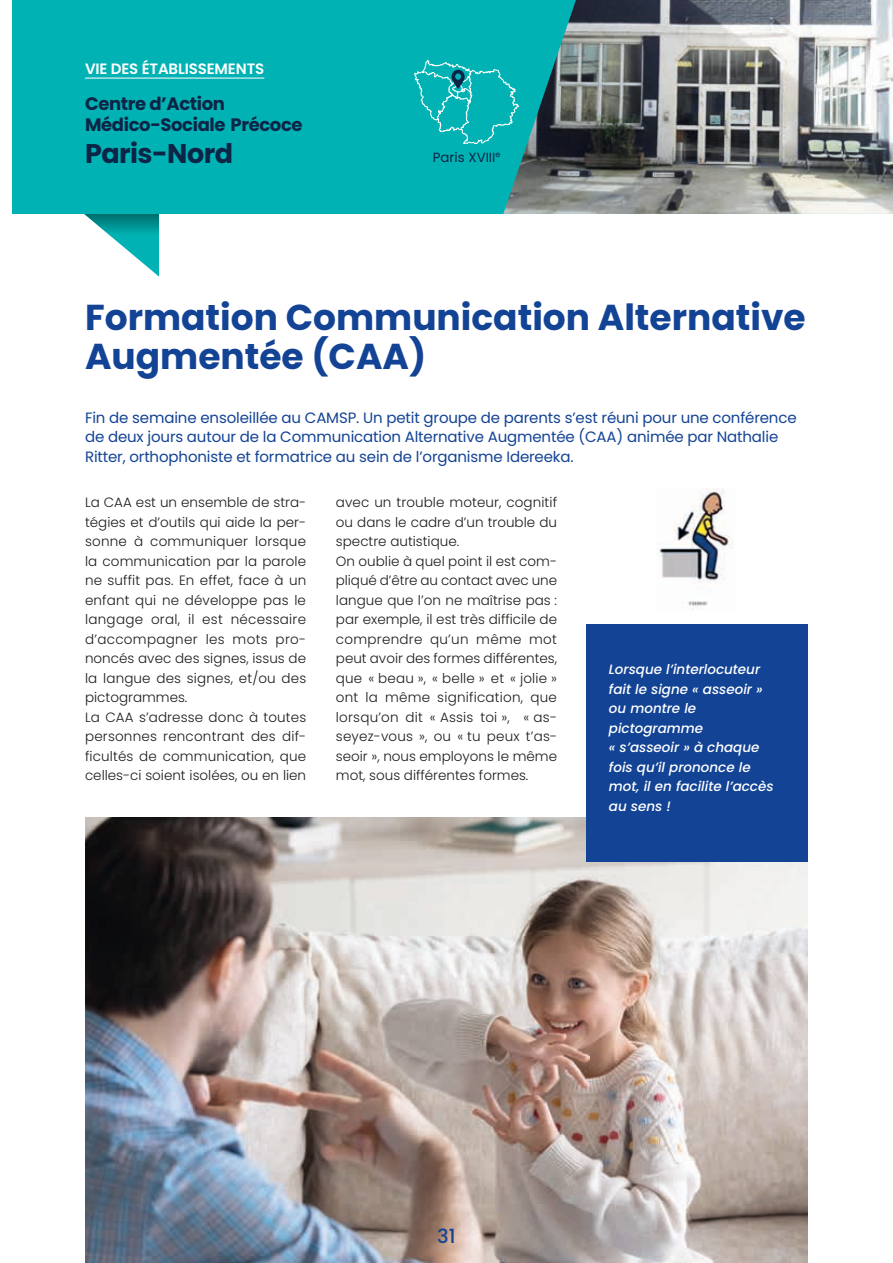
<style>
.page{position:relative;width:893px;height:1263px;background:#fff}
.page>*{position:absolute;margin:0;border:0;box-sizing:border-box;transform-origin:0 0}
.t1{font:700 36px/39px "Poppins";color:#134395}
.t2{font:700 27px "Poppins";letter-spacing:-.02em;color:#0c2547}
.t3{font:500 19.5px "Poppins";color:#134395}
.t4{font:700 18px/21px "Poppins";letter-spacing:-.02em;color:#0c2547}
.t5{font:15px/19.5px "Poppins";letter-spacing:-.01em;color:#134395}
.t6{font:600 15px "Poppins";letter-spacing:-.01em;color:#fff}
.t7{font:300 13.5px/19.5px "Poppins";letter-spacing:.005em;color:#1d1d1b}
.t8{font:italic 500 13.5px/19.5px "Poppins";color:#fff}
.t9{font:13.35px "Poppins";color:#0c2547}
</style>
<div class="page">
<img style="left:85px;top:818px;width:723px;height:445px">
<svg style="left:84px;top:214px;width:75px;height:63px"></svg>
<div style="left:13px;top:0;width:880px;height:214px;background:#00b2b3"></div>
<img style="left:503px;top:0;width:390px;height:214px">
<svg style="left:414px;top:59px;width:105px;height:86px"></svg>
<hr style="left:85px;top:78px;width:179px;height:1px;background:#fff">
<div style="left:587px;top:624px;width:221px;height:237px;background:#134395"></div>
<img style="left:658px;top:489px;width:76px;height:120px">
<p class="t6" style="left:85px;top:60px;width:181px">VIE DES ÉTABLISSEMENTS</p>
<h3 class="t4" style="left:85px;top:93px;width:219px">Centre d’Action<br>Médico-Sociale Précoce</h3>
<h2 class="t2" style="left:85px;top:137px;width:149px">Paris-Nord</h2>
<p class="t9" style="left:433px;top:149px;width:69px">Paris XVIII<sup>e</sup></p>
<h1 class="t1" style="left:85px;top:298px;width:722px">Formation Communication Alternative<br>Augmentée (CAA)</h1>
<p class="t5" style="left:85px;top:408px;width:713px">Fin de semaine ensoleillée au CAMSP. Un petit groupe de parents s’est réuni pour une conférence de deux jours autour de la Communication Alternative Augmentée (CAA) animée par Nathalie<br>Ritter, orthophoniste et formatrice au sein de l’organisme Idereeka.</p>
<p class="t7" style="left:85px;top:493px;width:223px">La CAA est un ensemble de stra&shy;tégies et d’outils qui aide la per&shy;sonne à communiquer lorsque la communication par la parole ne suffit pas. En effet, face à un enfant qui ne développe pas le langage oral, il est nécessaire d’accompagner les mots pro&shy;noncés avec des signes, issus de la langue des signes, et/ou des pictogrammes.<br>La CAA s’adresse donc à toutes personnes rencontrant des dif&shy;ficultés de communication, que celles-ci soient isolées, ou en lien</p>
<p class="t7" style="left:336px;top:493px;width:223px">avec un trouble moteur, cognitif ou dans le cadre d’un trouble du spectre autistique.<br>On oublie à quel point il est com&shy;pliqué d’être au contact avec une langue que l’on ne maîtrise pas : par exemple, il est très difficile de comprendre qu’un même mot peut avoir des formes différentes, que « beau », « belle » et « jolie » ont la même signification, que lorsqu’on dit « Assis toi », « as&shy;seyez-vous », ou « tu peux t’as&shy;seoir », nous employons le même mot, sous différentes formes.</p>
<p class="t8" style="left:609px;top:660px;width:166px">Lorsque l’interlocuteur fait le signe « asseoir » ou montre le pictogramme<br>« s’asseoir » à chaque fois qu’il prononce le mot, il en facilite l’accès au sens !</p>
<h3 class="t3" style="left:437px;top:1225px;width:20px">31</h3>
</div>
